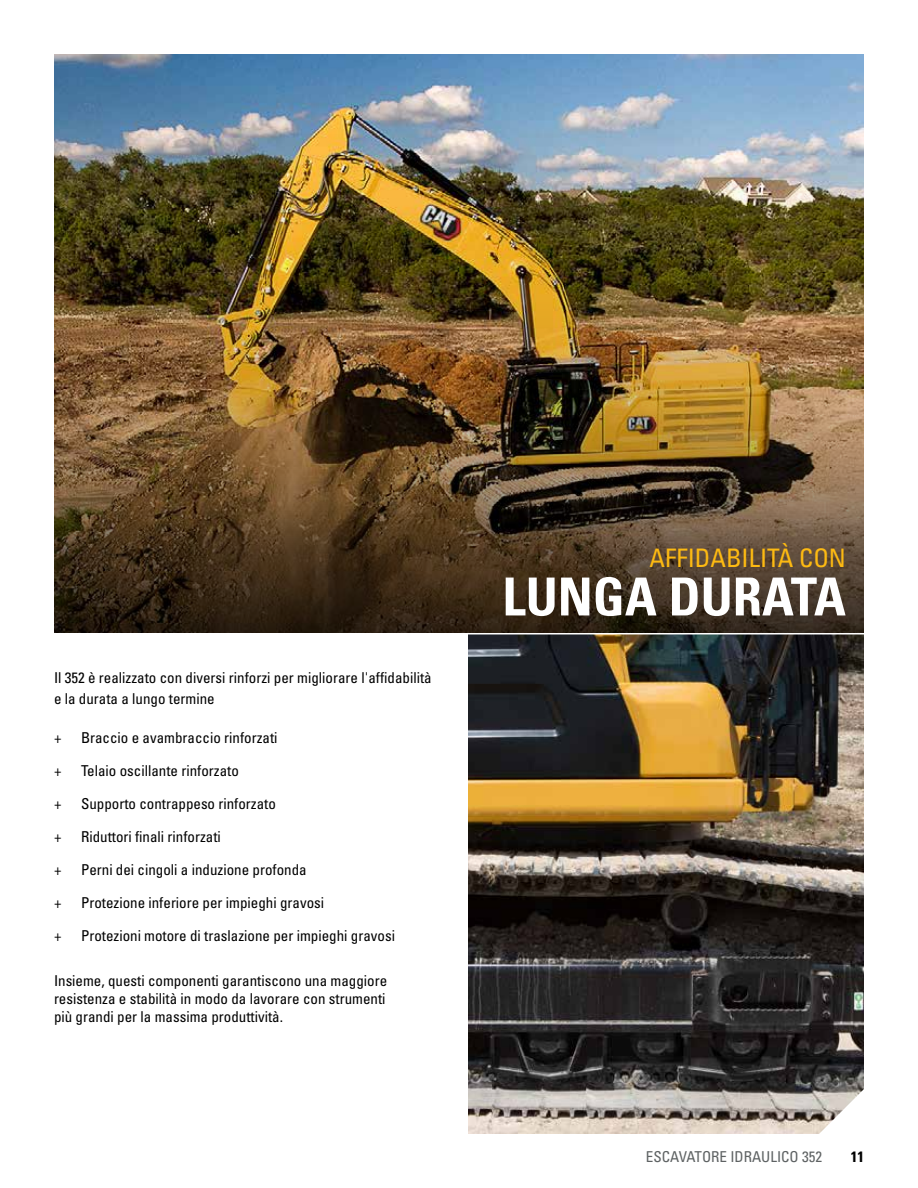
<style>
.page{position:relative;width:918px;height:1188px;background:#fff}
.page>*{position:absolute;margin:0;border:0;box-sizing:border-box;transform-origin:0 0}
.t1{font:700 condensed 52.5px "Univers LT Std";color:#fff}
.t2{font:condensed 25.5px "Univers LT Std";color:#fdba12}
.t3{font:condensed 15px/18px "Univers LT Std";color:#000}
.t4{font:condensed 15px "Univers LT Std";color:#5e6263}
.t5{font:700 condensed 15px "Univers LT Std";color:#000}
</style>
<div class="page">
<img style="left:468px;top:634px;width:396px;height:500px">
<img style="left:54px;top:54px;width:810px;height:579px">
<p class="t3" style="left:54px;top:667px;width:379px;line-height:21px">Il 352 è realizzato con diversi rinforzi per migliorare l'affidabilità e la durata a lungo termine</p>
<p class="t3" style="left:54px;top:728px;width:9px">+</p>
<p class="t3" style="left:81px;top:728px;width:198px">Braccio e avambraccio rinforzati</p>
<p class="t3" style="left:54px;top:761px;width:9px">+</p>
<p class="t3" style="left:81px;top:761px;width:159px">Telaio oscillante rinforzato</p>
<p class="t3" style="left:54px;top:794px;width:9px">+</p>
<p class="t3" style="left:81px;top:794px;width:196px">Supporto contrappeso rinforzato</p>
<p class="t3" style="left:54px;top:827px;width:9px">+</p>
<p class="t3" style="left:81px;top:827px;width:141px">Riduttori finali rinforzati</p>
<p class="t3" style="left:54px;top:860px;width:9px">+</p>
<p class="t3" style="left:81px;top:860px;width:227px">Perni dei cingoli a induzione profonda</p>
<p class="t3" style="left:54px;top:893px;width:9px">+</p>
<p class="t3" style="left:81px;top:893px;width:245px">Protezione inferiore per impieghi gravosi</p>
<p class="t3" style="left:54px;top:926px;width:9px">+</p>
<p class="t3" style="left:81px;top:926px;width:316px">Protezioni motore di traslazione per impieghi gravosi</p>
<p class="t3" style="left:54px;top:971px;width:335px;text-align:justify">Insieme, questi componenti garantiscono una maggiore resistenza e stabilità in modo da lavorare con strumenti più grandi per la massima produttività.</p>
<h2 class="t2" style="left:650px;top:542px;width:198px">AFFIDABILITÀ CON</h2>
<h1 class="t1" style="left:502px;top:565px;width:345px">LUNGA DURATA</h1>
<p class="t4" style="left:646px;top:1147px;width:178px">ESCAVATORE IDRAULICO 352</p>
<p class="t5" style="left:851px;top:1147px;width:15px">11</p>
</div>
